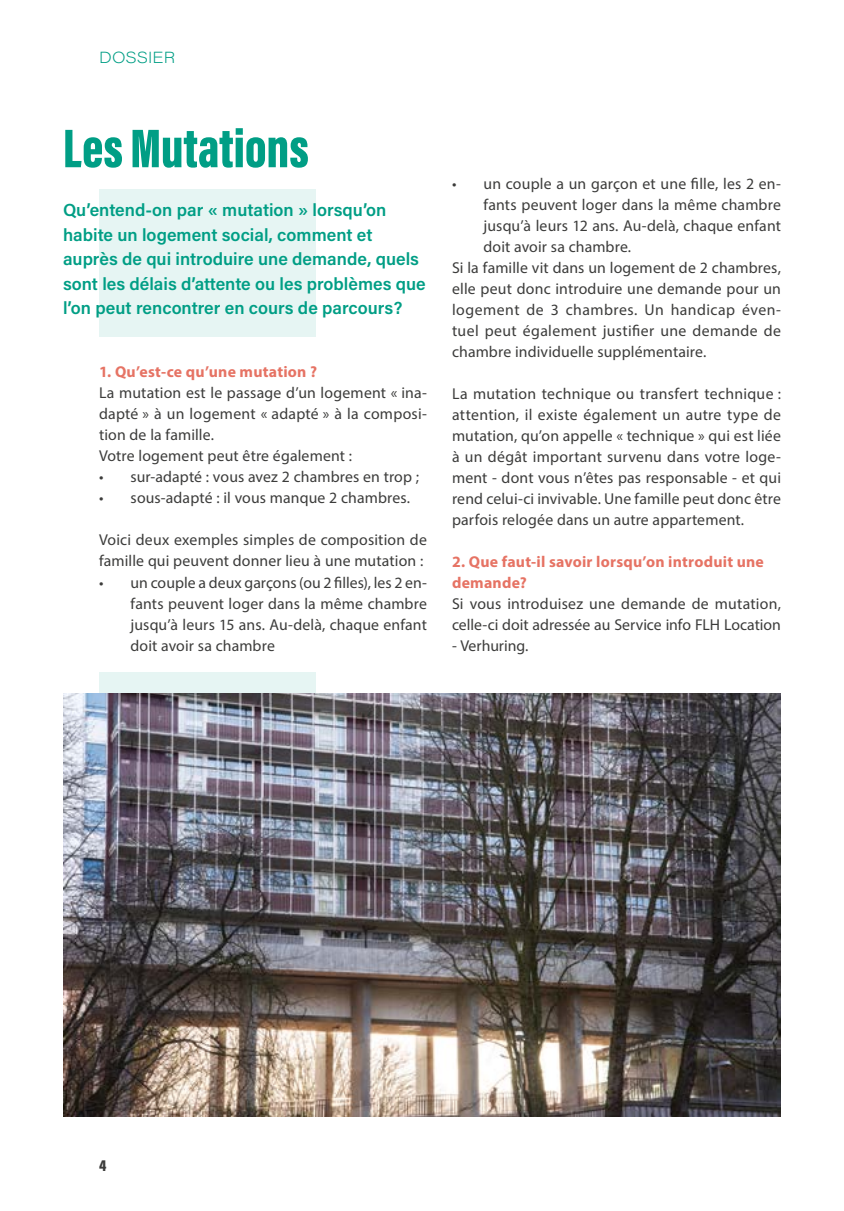
<style>
.page{position:relative;width:844px;height:1211px;background:#fff}
.page>*{position:absolute;margin:0;border:0;box-sizing:border-box;transform-origin:0 0}
.t1{font:900 56px "Acumin Pro Extra Cond";color:#009e85}
.t2{font:600 17.5px/24.5px "Acumin Pro";color:#009e85}
.t3{font:15.75px/21px "Myriad Pro";letter-spacing:.01em;color:#3c3c3b}
.t4{font:700 15.75px/21px "Myriad Pro";letter-spacing:.015em;color:#e67364}
.t5{font:15.75px "Myriad Pro";letter-spacing:.03em;color:#3c3c3b}
.t6{font:200 15.75px "Acumin Pro Wide";letter-spacing:.01em;color:#009e85}
.t7{font:900 15.75px "Acumin Pro Cond";color:#3c3c3b}
</style>
<div class="page">
<div style="left:99px;top:672px;width:217px;height:147px;background:#e6f5f3"></div>
<div style="left:99px;top:189px;width:217px;height:147px;background:#e6f5f3"></div>
<img style="left:63px;top:693px;width:717px;height:423px">
<p class="t6" style="left:99px;top:46px;width:77px">DOSSIER</p>
<h1 class="t1" style="left:63px;top:114px;width:247px">Les Mutations</h1>
<p class="t2" style="left:63px;top:197px;width:364px">Qu’entend-on par « mutation » lorsqu’on habite un logement social, comment et auprès de qui introduire une demande, quels sont les délais d’attente ou les problèmes que l’on peut rencontrer en cours de parcours?</p>
<p class="t4" style="left:99px;top:361px;width:219px">1. Qu’est-ce qu’une mutation ?</p>
<p class="t3" style="left:99px;top:382px;width:329px">La mutation est le passage d’un logement « ina&shy;dapté » à un logement « adapté » à la composi&shy;tion de la famille.<br>Votre logement peut être également :</p>
<p class="t3" style="left:99px;top:466px;width:321px">• sur-adapté : vous avez 2 chambres en trop ;</p>
<p class="t3" style="left:99px;top:487px;width:312px">• sous-adapté : il vous manque 2 chambres.</p>
<p class="t3" style="left:99px;top:529px;width:329px">Voici deux exemples simples de composition de famille qui peuvent donner lieu à une mutation :</p>
<p class="t3" style="left:130px;top:571px;width:298px;text-align:justify;text-indent:-32px">• un couple a deux garçons (ou 2 filles), les 2 en&shy;fants peuvent loger dans la même chambre jusqu’à leurs 15 ans. Au-delà, chaque enfant doit avoir sa chambre</p>
<p class="t3" style="left:452px;top:173px;width:330px">• un couple a un garçon et une fille, les 2 en-</p>
<p class="t3" style="left:483px;top:194px;width:299px">fants peuvent loger dans la même chambre</p>
<p class="t3" style="left:483px;top:215px;width:299px">jusqu’à leurs 12 ans. Au-delà, chaque enfant</p>
<p class="t3" style="left:483px;top:236px;width:149px">doit avoir sa chambre.</p>
<p class="t3" style="left:452px;top:257px;width:330px">Si la famille vit dans un logement de 2 chambres,</p>
<p class="t3" style="left:452px;top:278px;width:330px">elle peut donc introduire une demande pour un</p>
<p class="t5" style="left:452px;top:300px;width:330px">logement de 3 chambres. Un handicap éven-</p>
<p class="t3" style="left:452px;top:320px;width:330px">tuel peut également justifier une demande de</p>
<p class="t3" style="left:452px;top:341px;width:256px">chambre individuelle supplémentaire.</p>
<p class="t3" style="left:452px;top:383px;width:330px;text-align:justify">La mutation technique ou transfert technique : attention, il existe également un autre type de mutation, qu’on appelle « technique » qui est liée à un dégât important survenu dans votre loge&shy;ment - dont vous n’êtes pas responsable - et qui rend celui-ci invivable. Une famille peut donc être parfois relogée dans un autre appartement.</p>
<p class="t4" style="left:452px;top:551px;width:313px">2. Que faut-il savoir lorsqu’on introduit une demande?</p>
<p class="t3" style="left:452px;top:593px;width:330px">Si vous introduisez une demande de mutation, celle-ci doit adressée au Service info FLH Location</p>
<p class="t3" style="left:452px;top:635px;width:78px">- Verhuring.</p>
<p class="t7" style="left:99px;top:1155px;width:9px">4</p>
</div>
